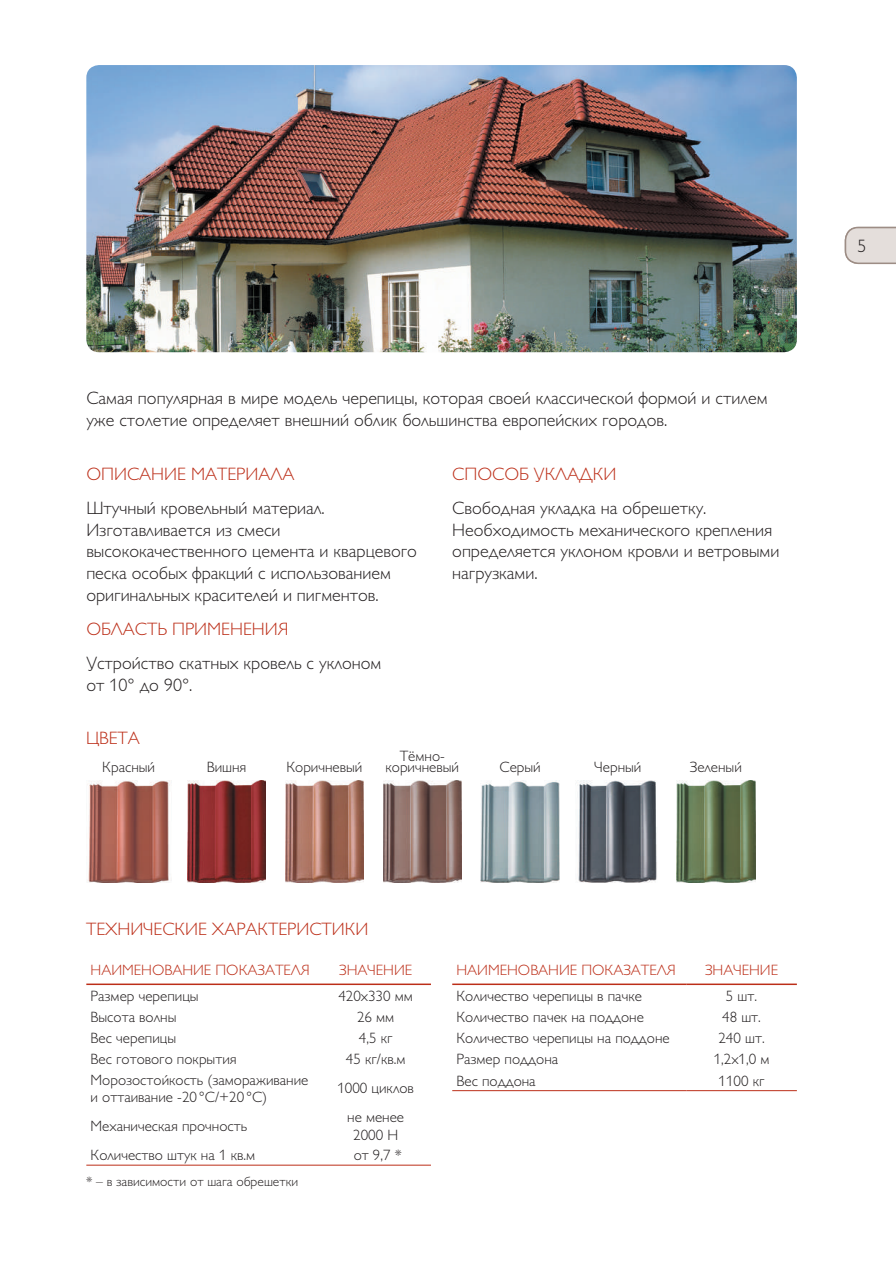
<style>
.page{position:relative;width:896px;height:1266px;background:#fff}
.page>*{position:absolute;margin:0;border:0;box-sizing:border-box;transform-origin:0 0}
.t1{font:18px/21.6px "Gill Sans Light C";color:#231f20}
.t2{font:18px "Gill Sans Light C";color:#bc2e18}
.t3{font:15px/16.5px "Gill Sans Light C";color:#231f20}
.t4{font:15px "Gill Sans Light C";color:#bc2e18}
.t5{font:13.5px "Gill Sans Light C";color:#231f20}
</style>
<div class="page">
<hr style="left:86px;top:983px;width:345px;height:2px;background:#bc2e18">
<hr style="left:86px;top:1164px;width:345px;height:1px;background:#bc2e18">
<hr style="left:452px;top:983px;width:234px;height:2px;background:#bc2e18">
<hr style="left:686px;top:983px;width:110px;height:2px;background:#bc2e18">
<hr style="left:452px;top:1090px;width:234px;height:1px;background:#bc2e18">
<hr style="left:686px;top:1090px;width:110px;height:1px;background:#bc2e18">
<img style="left:87px;top:780px;width:83px;height:102px">
<div style="left:282px;top:780px;width:85px;height:102px;background:linear-gradient(to bottom,#fff,#fff)"></div>
<img style="left:285px;top:780px;width:78px;height:102px">
<svg style="left:559px;top:783px;width:1px;height:97px"></svg>
<img style="left:480px;top:780px;width:79px;height:103px">
<img style="left:187px;top:780px;width:79px;height:102px">
<svg style="left:755px;top:780px;width:1px;height:102px"></svg>
<img style="left:676px;top:780px;width:79px;height:102px">
<svg style="left:461px;top:780px;width:1px;height:100px"></svg>
<img style="left:383px;top:780px;width:78px;height:102px">
<img style="left:577px;top:780px;width:80px;height:102px">
<img style="left:86px;top:65px;width:710px;height:287px;border-radius:13px">
<svg style="left:844px;top:226px;width:51px;height:39px;background:#dfd8d5"></svg>
<p class="t1" style="left:86px;top:389px;width:682px">Самая популярная в мире модель черепицы, которая своей классической формой и стилем уже столетие определяет внешний облик большинства европейских городов.</p>
<p class="t2" style="left:86px;top:467px;width:209px">ОПИСАНИЕ МАТЕРИАЛА</p>
<p class="t1" style="left:86px;top:499px;width:332px">Штучный кровельный материал.<br>Изготавливается из смеси высококачественного цемента и кварцевого песка особых фракций с использованием оригинальных красителей и пигментов.</p>
<p class="t2" style="left:86px;top:622px;width:204px">ОБЛАСТЬ ПРИМЕНЕНИЯ</p>
<p class="t1" style="left:86px;top:654px;width:296px">Устройство скатных кровель с уклоном от 10° до 90°.</p>
<p class="t2" style="left:452px;top:467px;width:166px">СПОСОБ УКЛАДКИ</p>
<p class="t1" style="left:452px;top:499px;width:328px">Свободная укладка на обрешетку.<br>Необходимость механического крепления определяется уклоном кровли и ветровыми нагрузками.</p>
<p class="t2" style="left:86px;top:731px;width:55px">ЦВЕТА</p>
<p class="t3" style="left:399px;top:749px;width:47px">Тёмно-</p>
<p class="t3" style="left:385px;top:760px;width:75px">коричневый</p>
<p class="t3" style="left:594px;top:760px;width:48px">Черный</p>
<p class="t3" style="left:102px;top:760px;width:54px">Красный</p>
<p class="t3" style="left:207px;top:760px;width:41px">Вишня</p>
<p class="t3" style="left:689px;top:760px;width:53px">Зеленый</p>
<p class="t3" style="left:286px;top:760px;width:77px">Коричневый</p>
<p class="t3" style="left:499px;top:760px;width:43px">Серый</p>
<p class="t2" style="left:86px;top:922px;width:284px">ТЕХНИЧЕСКИЕ ХАРАКТЕРИСТИКИ</p>
<p class="t4" style="left:91px;top:964px;width:221px">НАИМЕНОВАНИЕ ПОКАЗАТЕЛЯ</p>
<p class="t4" style="left:339px;top:964px;width:74px">ЗНАЧЕНИЕ</p>
<p class="t3" style="left:91px;top:989px;width:110px">Размер черепицы</p>
<p class="t3" style="left:338px;top:989px;width:76px">420х330 мм</p>
<p class="t3" style="left:91px;top:1010px;width:87px">Высота волны</p>
<p class="t3" style="left:357px;top:1010px;width:39px">26 мм</p>
<p class="t3" style="left:91px;top:1031px;width:87px">Вес черепицы</p>
<p class="t3" style="left:359px;top:1031px;width:35px">4,5 кг</p>
<p class="t3" style="left:91px;top:1052px;width:147px">Вес готового покрытия</p>
<p class="t3" style="left:346px;top:1052px;width:61px">45 кг/кв.м</p>
<p class="t3" style="left:91px;top:1073px;width:219px">Морозостойкость (замораживание и оттаивание -20 °С/+20 °С)</p>
<p class="t3" style="left:337px;top:1081px;width:78px">1000 циклов</p>
<p class="t3" style="left:91px;top:1118px;width:158px">Механическая прочность</p>
<p class="t3" style="left:347px;top:1109px;width:58px;line-height:18px;text-align:center">не менее<br>2000 Н</p>
<p class="t3" style="left:91px;top:1148px;width:166px">Количество штук на 1 кв.м</p>
<p class="t3" style="left:353px;top:1148px;width:50px">от 9,7 *</p>
<p class="t5" style="left:86px;top:1176px;width:213px">* – в зависимости от шага обрешетки</p>
<p class="t4" style="left:456px;top:964px;width:221px">НАИМЕНОВАНИЕ ПОКАЗАТЕЛЯ</p>
<p class="t4" style="left:705px;top:964px;width:74px">ЗНАЧЕНИЕ</p>
<p class="t3" style="left:456px;top:989px;width:187px">Количество черепицы в пачке</p>
<p class="t3" style="left:725px;top:989px;width:33px">5 шт.</p>
<p class="t3" style="left:456px;top:1010px;width:189px">Количество пачек на поддоне</p>
<p class="t3" style="left:722px;top:1010px;width:40px">48 шт.</p>
<p class="t3" style="left:456px;top:1031px;width:215px">Количество черепицы на поддоне</p>
<p class="t3" style="left:718px;top:1031px;width:48px">240 шт.</p>
<p class="t3" style="left:456px;top:1052px;width:103px">Размер поддона</p>
<p class="t3" style="left:713px;top:1052px;width:57px">1,2х1,0 м</p>
<p class="t3" style="left:456px;top:1074px;width:81px">Вес поддона</p>
<p class="t3" style="left:718px;top:1074px;width:47px">1100 кг</p>
<p class="t1" style="left:857px;top:237px;width:10px">5</p>
</div>
